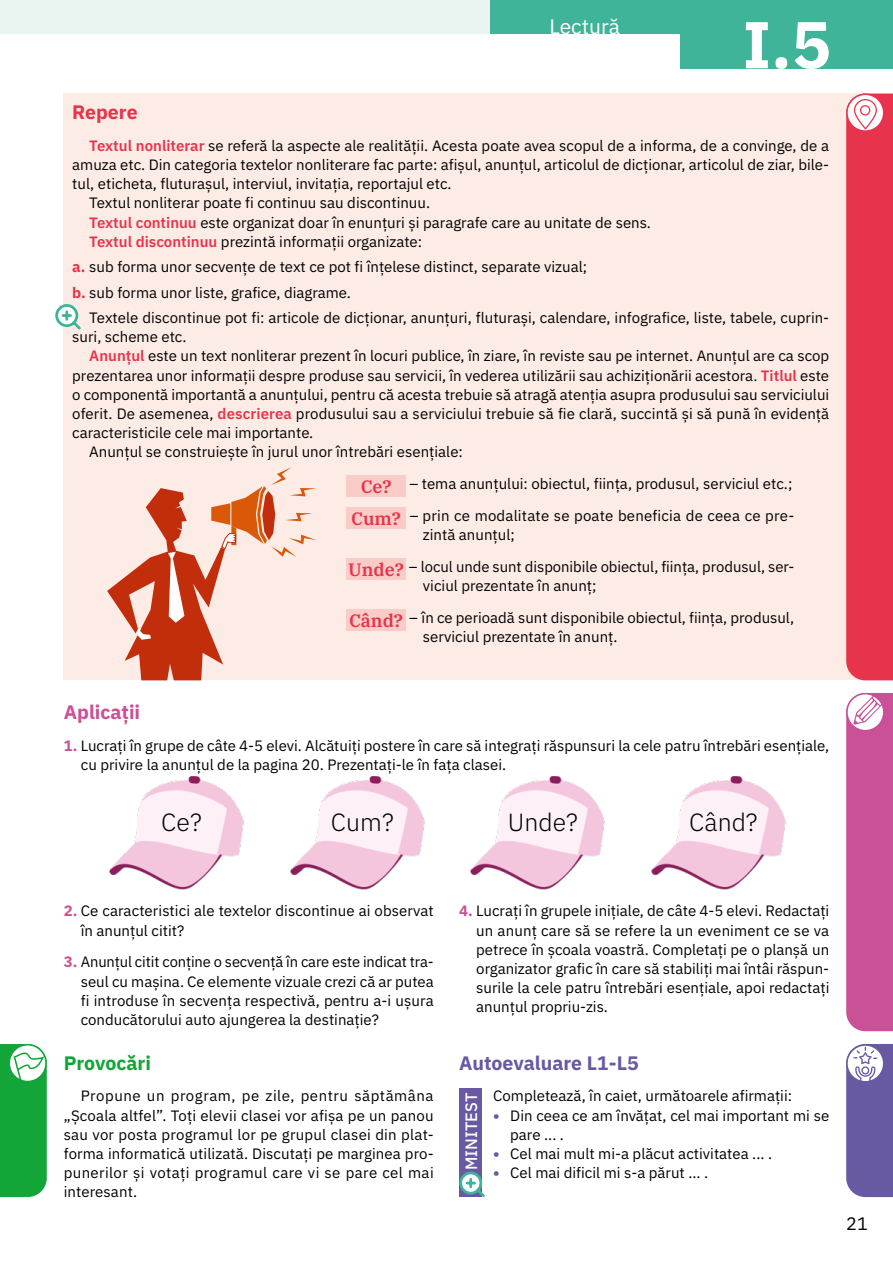
<style>
.page{position:relative;width:893px;height:1263px;background:#fff}
.page>*{position:absolute;margin:0;border:0;box-sizing:border-box;transform-origin:0 0}
.t1{font:700 66px "IBM Plex Sans";color:#fff}
._6-ilustratie-text{font:300 24.9px "IBM Plex Sans";color:#000}
.t2{font:21px "IBM Plex Sans";color:#fff}
.PORTOFOLIU{font:700 19.5px "IBM Plex Sans";color:#6859a2}
._3-rubrica{font:700 19.5px "IBM Plex Sans";color:#ca5097}
._3-rubrica-2{font:700 19.5px "IBM Plex Sans";letter-spacing:-.005em;color:#13a538}
._3-rubrica-3{font:700 19.5px "IBM Plex Sans";color:#e7344c}
.t3{font:600 18px "IBM Plex Serif";color:#e7344c}
.t4{font:18px "IBM Plex Sans";color:#000}
.lista_buline_mov{font:500 16.5px "IBM Plex Sans";color:#fff}
._4-text{font:15px/19.2px "IBM Plex Sans";color:#000}
.s1{font-weight:600;color:#e7344c}
.s2{font-weight:700;color:#e7344c}
.s3{font-weight:700;color:#ca5097}
.s4{font-weight:700;color:#6859a2}
</style>
<div class="page">
<div style="left:489px;top:0;width:191px;height:34px;background:#3fb498"></div>
<div style="left:0;top:0;width:490px;height:34px;background:#eaf5f1"></div>
<div style="left:680px;top:0;width:213px;height:68px;background:#3fb498"></div>
<img style="left:290px;top:776px;width:135px;height:114px">
<img style="left:470px;top:776px;width:135px;height:114px">
<img style="left:651px;top:776px;width:135px;height:114px">
<img style="left:109px;top:776px;width:135px;height:114px">
<svg style="left:846px;top:693px;width:47px;height:338px"></svg>
<svg style="left:0;top:1044px;width:47px;height:153px"></svg>
<div style="left:459px;top:1089px;width:23px;height:108px;background:#6859a2"></div>
<svg style="left:459px;top:1171px;width:26px;height:26px"></svg>
<svg style="left:846px;top:1044px;width:47px;height:153px"></svg>
<div style="left:64px;top:94px;width:829px;height:586px;background:#fdece5"></div>
<svg style="left:107px;top:467px;width:209px;height:213px"></svg>
<svg style="left:346px;top:475px;width:60px;height:21px"></svg>
<svg style="left:346px;top:507px;width:60px;height:21px"></svg>
<svg style="left:346px;top:558px;width:60px;height:21px"></svg>
<svg style="left:346px;top:609px;width:60px;height:21px"></svg>
<div style="left:846px;top:94px;width:47px;height:586px;background:#e7344c"></div>
<svg style="left:55px;top:303px;width:26px;height:29px"></svg>
<h3 class="t2" style="left:549px;top:10px;width:72px">Lectură</h3>
<p class="t1" style="left:743px;top:-8px;width:90px">I.5</p>
<p class="_3-rubrica-3" style="left:72px;top:97px;width:67px">Repere</p>
<p class="_4-text" style="left:72px;top:135px;width:758px;text-align:justify;text-indent:17px"><span class="s1">Textul nonliterar</span> se referă la aspecte ale realității. Acesta poate avea scopul de a informa, de a convinge, de a amuza etc. Din categoria textelor nonliterare fac parte: afișul, anunțul, articolul de dicționar, articolul de ziar, bile&shy;tul, eticheta, fluturașul, interviul, invitația, reportajul etc.</p>
<p class="_4-text" style="left:89px;top:192px;width:342px">Textul nonliterar poate fi continuu sau discontinuu.</p>
<p class="_4-text" style="left:89px;top:211px;width:563px"><span class="s1">Textul continuu</span> este organizat doar în enunțuri și paragrafe care au unitate de sens.</p>
<p class="_4-text" style="left:89px;top:230px;width:334px"><span class="s1">Textul discontinuu</span> prezintă informații organizate:</p>
<p class="_4-text" style="left:72px;top:256px;width:516px"><span class="s2">a.</span> sub forma unor secvențe de text ce pot fi înțelese distinct, separate vizual;</p>
<p class="_4-text" style="left:72px;top:281px;width:280px"><span class="s2">b.</span> sub forma unor liste, grafice, diagrame.</p>
<p class="_4-text" style="left:72px;top:307px;width:758px;text-indent:17px">Textele discontinue pot fi: articole de dicționar, anunțuri, fluturași, calendare, infografice, liste, tabele, cuprin&shy;suri, scheme etc.</p>
<p class="_4-text" style="left:72px;top:345px;width:758px;text-align:justify;text-indent:17px"><span class="s1">Anunțul</span> este un text nonliterar prezent în locuri publice, în ziare, în reviste sau pe internet. Anunțul are ca scop prezentarea unor informații despre produse sau servicii, în vederea utilizării sau achiziționării acestora. <span class="s1">Titlul</span> este o componentă importantă a anunțului, pentru că acesta trebuie să atragă atenția asupra produsului sau serviciului oferit. De asemenea, <span class="s1">descrierea</span> produsului sau a serviciului trebuie să fie clară, succintă și să pună în evidență caracteristicile cele mai importante.</p>
<p class="_4-text" style="left:89px;top:441px;width:375px">Anunțul se construiește în jurul unor întrebări esențiale:</p>
<p class="t3" style="left:361px;top:472px;width:32px">Ce?</p>
<p class="_4-text" style="left:409px;top:473px;width:384px">– tema anunțului: obiectul, ființa, produsul, serviciul etc.;</p>
<p class="t3" style="left:351px;top:504px;width:51px">Cum?</p>
<p class="_4-text" style="left:423px;top:505px;width:373px;text-indent:-13px">– prin ce modalitate se poate beneficia de ceea ce pre&shy;zintă anunțul;</p>
<p class="t3" style="left:348px;top:555px;width:57px">Unde?</p>
<p class="_4-text" style="left:423px;top:556px;width:373px;text-indent:-14px">– locul unde sunt disponibile obiectul, ființa, produsul, ser&shy;viciul prezentate în anunț;</p>
<p class="t3" style="left:349px;top:606px;width:55px">Când?</p>
<p class="_4-text" style="left:423px;top:607px;width:373px;text-indent:-14px">– în ce perioadă sunt disponibile obiectul, ființa, produsul, serviciul prezentate în anunț.</p>
<p class="_3-rubrica" style="left:64px;top:696px;width:78px">Aplicații</p>
<p class="_4-text" style="left:81px;top:734px;width:750px;text-indent:-17px"><span class="s3">1.</span> Lucrați în grupe de câte 4-5 elevi. Alcătuiți postere în care să integrați răspunsuri la cele patru întrebări esențiale, cu privire la anunțul de la pagina 20. Prezentați‑le în fața clasei.</p>
<p class="_6-ilustratie-text" style="left:161px;top:803px;width:42px">Ce?</p>
<p class="_6-ilustratie-text" style="left:331px;top:803px;width:64px">Cum?</p>
<p class="_6-ilustratie-text" style="left:508px;top:803px;width:72px">Unde?</p>
<p class="_6-ilustratie-text" style="left:689px;top:803px;width:70px">Când?</p>
<p class="_4-text" style="left:81px;top:900px;width:355px;text-indent:-17px"><span class="s3">2.</span> Ce caracteristici ale textelor discontinue ai observat în anunțul citit?</p>
<p class="_4-text" style="left:81px;top:951px;width:355px;text-align:justify;text-indent:-17px"><span class="s3">3.</span> Anunțul citit conține o secvență în care este indicat tra&shy;seul cu mașina. Ce elemente vizuale crezi că ar putea fi introduse în secvența respectivă, pentru a‑i ușura conducătorului auto ajungerea la destinație?</p>
<p class="_3-rubrica-2" style="left:64px;top:1047px;width:89px">Provocări</p>
<p class="_4-text" style="left:64px;top:1085px;width:371px;text-align:justify;text-indent:17px">Propune un program, pe zile, pentru săptămâna „Școala altfel”. Toți elevii clasei vor afișa pe un panou sau vor posta programul lor pe grupul clasei din plat&shy;forma informatică utilizată. Discutați pe marginea pro&shy;punerilor și votați programul care vi se pare cel mai interesant.</p>
<p class="_4-text" style="left:476px;top:900px;width:355px;text-align:justify;text-indent:-17px"><span class="s3">4.</span> Lucrați în grupele inițiale, de câte 4-5 elevi. Redactați un anunț care să se refere la un eveniment ce se va petrece în școala voastră. Completați pe o planșă un organizator grafic în care să stabiliți mai întâi răspun&shy;surile la cele patru întrebări esențiale, apoi redactați anunțul propriu-zis.</p>
<p class="PORTOFOLIU" style="left:459px;top:1047px;width:181px">Autoevaluare L1-L5</p>
<p class="_4-text" style="left:493px;top:1085px;width:300px">Completează, în caiet, următoarele afirmații:</p>
<p class="_4-text" style="left:510px;top:1104px;width:320px;text-indent:-17px"><span class="s4">•</span> Din ceea ce am învățat, cel mai important mi se pare ... .</p>
<p class="_4-text" style="left:493px;top:1143px;width:280px"><span class="s4">•</span> Cel mai mult mi‑a plăcut activitatea ... .</p>
<p class="_4-text" style="left:493px;top:1162px;width:217px"><span class="s4">•</span> Cel mai dificil mi s‑a părut ... .</p>
<p class="lista_buline_mov" style="left:458px;top:1170px;width:79px;rotate:-90deg">MINITEST</p>
<p class="t4" style="left:846px;top:1210px;width:23px">21</p>
</div>
